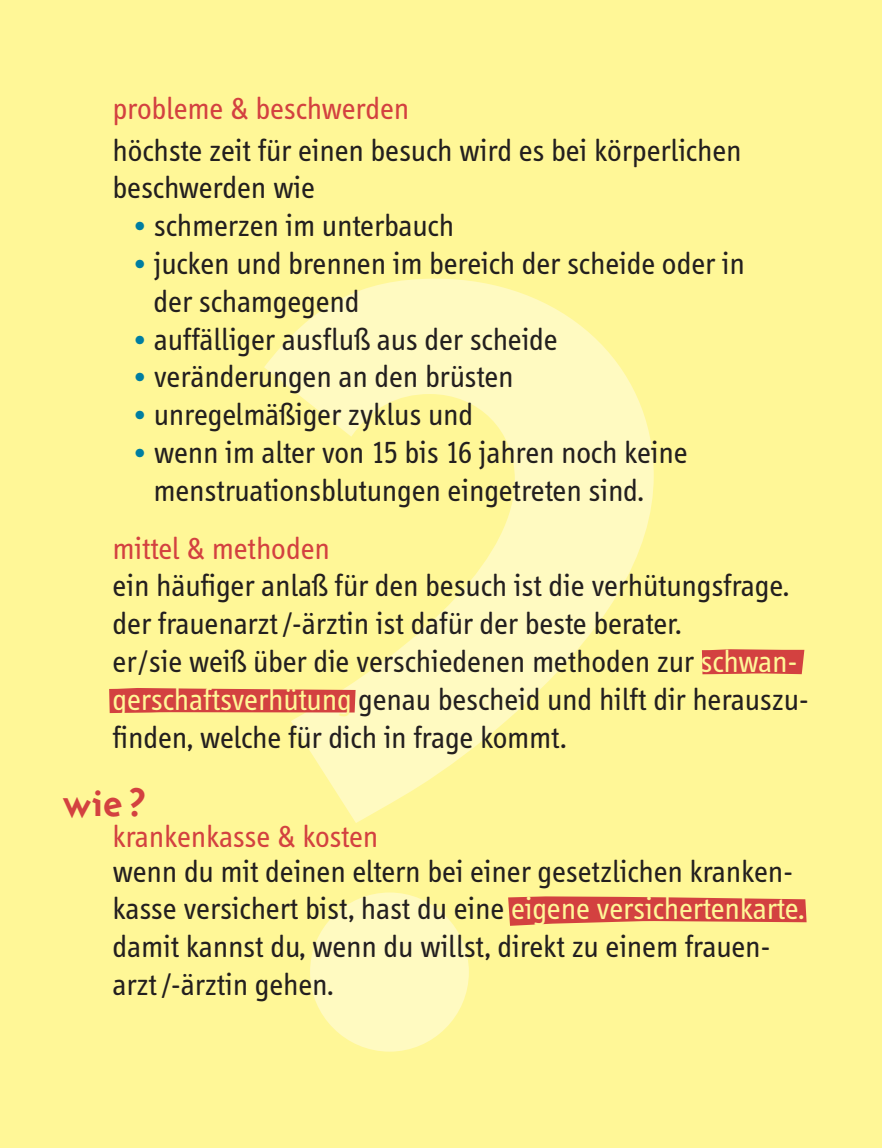
<style>
.page{position:relative;width:882px;height:1148px;background:#fff797}
.page>*{position:absolute;margin:0;border:0;box-sizing:border-box;transform-origin:0 0}
.t1{font:700 1120px "Instanter";color:#fffac1}
.t2{font:700 42px "Instanter";color:#d34140}
.t3{font:31.5px/37.8px "Info";color:#231f1f}
.t4{font:31.5px "Info";color:#d34140}
.s1{color:#007ea1}
.s2{color:#fff797}
</style>
<div class="page">
<svg style="left:508px;top:896px;width:299px;height:30px;background:#da614f"></svg>
<svg style="left:109px;top:688px;width:247px;height:25px;background:#d54d45"></svg>
<svg style="left:702px;top:649px;width:102px;height:25px;background:#d44943"></svg>
<p class="t4" style="left:113px;top:97px;width:298px">probleme &amp; beschwerden</p>
<p class="t3" style="left:113px;top:134px;width:630px">höchste zeit für einen besuch wird es bei körperlichen beschwerden wie</p>
<p class="t3" style="left:132px;top:210px;width:323px"><span class="s1">•</span> schmerzen im unterbauch</p>
<p class="t3" style="left:154px;top:248px;width:593px;text-indent:-21px"><span class="s1">•</span> jucken und brennen im bereich der scheide oder in der schamgegend</p>
<p class="t3" style="left:132px;top:323px;width:427px"><span class="s1">•</span> auffälliger ausfluß aus der scheide</p>
<p class="t3" style="left:132px;top:361px;width:383px"><span class="s1">•</span> veränderungen an den brüsten</p>
<p class="t3" style="left:132px;top:399px;width:342px"><span class="s1">•</span> unregelmäßiger zyklus und</p>
<p class="t3" style="left:154px;top:437px;width:535px;text-indent:-21px"><span class="s1">•</span> wenn im alter von 15 bis 16 jahren noch keine menstruationsblutungen eingetreten sind.</p>
<h1 class="t1" style="left:197px;top:235px;width:522px">?</h1>
<p class="t4" style="left:113px;top:536px;width:219px">mittel &amp; methoden</p>
<p class="t3" style="left:113px;top:570px;width:698px">ein häufiger anlaß für den besuch ist die verhütungsfrage. der frauenarzt /-ärztin ist dafür der beste berater.<br>er/sie weiß über die verschiedenen methoden zur <span class="s2">schwan&shy;gerschaftsverhütung</span> genau bescheid und hilft dir herauszu&shy;finden, welche für dich in frage kommt.</p>
<h2 class="t2" style="left:63px;top:786px;width:85px">wie?</h2>
<p class="t4" style="left:113px;top:825px;width:267px">krankenkasse &amp; kosten</p>
<p class="t3" style="left:113px;top:855px;width:693px">wenn du mit deinen eltern bei einer gesetzlichen kranken&shy;kasse versichert bist, hast du eine <span class="s2">eigene versichertenkarte. </span>damit kannst du, wenn du willst, direkt zu einem frauen&shy;arzt /-ärztin gehen.</p>
</div>
